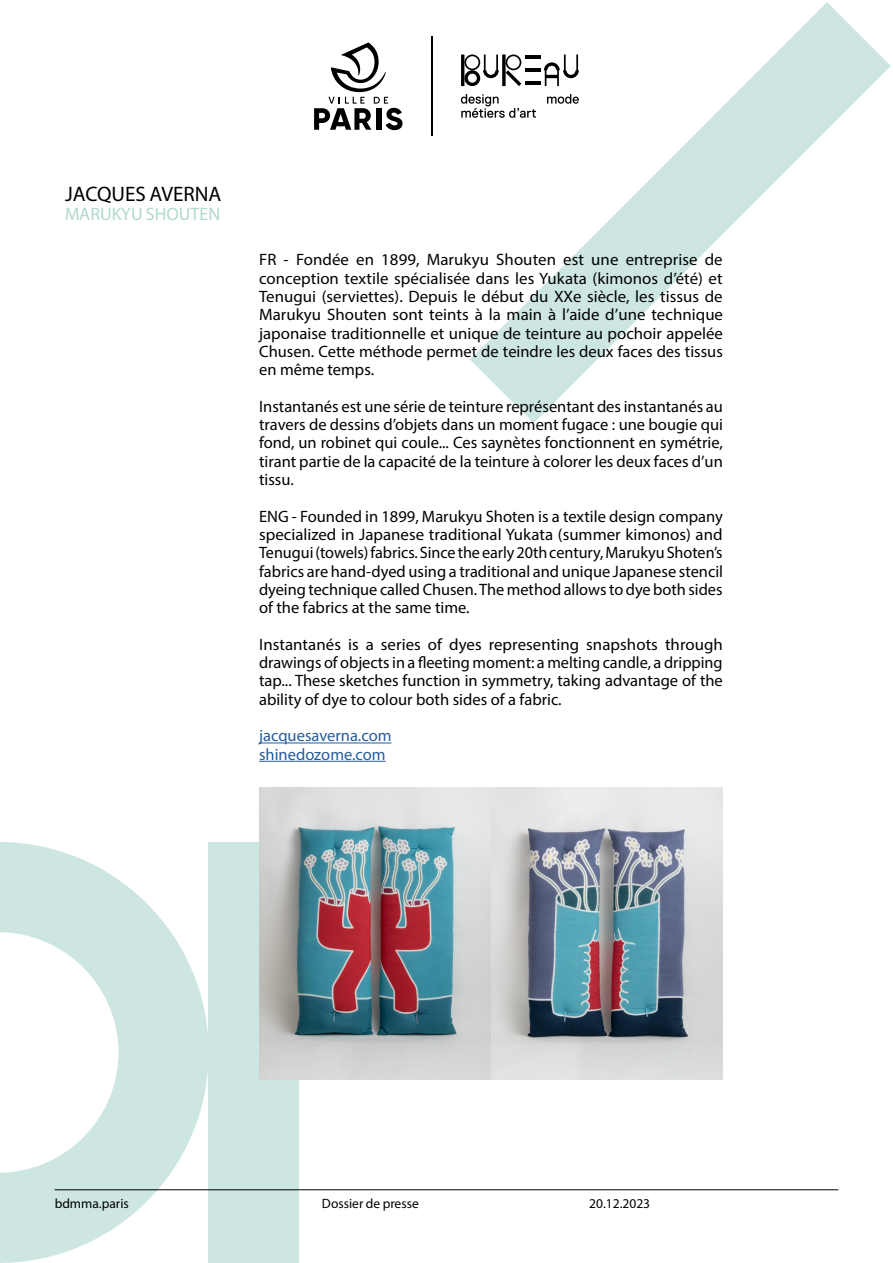
<style>
.page{position:relative;width:893px;height:1263px;background:#fff}
.page>*{position:absolute;margin:0;border:0;box-sizing:border-box;transform-origin:0 0}
.t1{font:21px "Myriad Pro";color:#000003}
.t2{font:18px "Myriad Pro";color:#b1d9d0}
.t3{font:16.5px/18.3px "Myriad Pro";color:#010202;text-align:justify}
.t4{font:16.5px/18.3px "Myriad Pro";color:#275b9b}
.t5{font:13.5px "Myriad Pro";color:#000}
</style>
<div class="page">
<div style="left:209px;top:842px;width:90px;height:421px;background:#cde6e1"></div>
<svg style="left:0;top:842px;width:209px;height:421px;fill:#cde6e1"></svg>
<svg style="left:470px;top:2px;width:421px;height:421px"></svg>
<hr style="left:259px;top:742px;width:132px;height:1px;background:#275b9b">
<hr style="left:259px;top:761px;width:127px;height:1px;background:#275b9b">
<hr style="left:55px;top:1189px;width:783px;height:1px;background:#000">
<svg style="left:314px;top:42px;width:88px;height:88px"></svg>
<hr style="left:431px;top:37px;width:1px;height:99px;background:#000">
<svg style="left:461px;top:94px;width:75px;height:24px"></svg>
<svg style="left:547px;top:94px;width:32px;height:10px"></svg>
<svg style="left:461px;top:55px;width:60px;height:31px"></svg>
<hr style="left:525px;top:56px;width:15px;height:3px;background:#000">
<hr style="left:525px;top:82px;width:15px;height:3px;background:#000">
<hr style="left:525px;top:69px;width:15px;height:3px;background:#000">
<svg style="left:544px;top:55px;width:35px;height:31px"></svg>
<img style="left:259px;top:787px;width:464px;height:293px">
<p class="t1" style="left:65px;top:181px;width:158px">JACQUES AVERNA</p>
<p class="t2" style="left:65px;top:202px;width:157px">MARUKYU SHOUTEN</p>
<p class="t3" style="left:259px;top:250px;width:465px">FR - Fondée en 1899, Marukyu Shouten est une entreprise de conception textile spécialisée dans les Yukata (kimonos d’été) et Tenugui (serviettes). Depuis le début du XXe siècle, les tissus de Marukyu Shouten sont teints à la main à l’aide d’une technique japonaise traditionnelle et unique de teinture au pochoir appelée Chusen. Cette méthode permet de teindre les deux faces des tissus en même temps.</p>
<p class="t3" style="left:259px;top:397px;width:465px">Instantanés est une série de teinture représentant des instantanés au travers de dessins d’objets dans un moment fugace : une bougie qui fond, un robinet qui coule... Ces saynètes fonctionnent en symétrie, tirant partie de la capacité de la teinture à colorer les deux faces d’un tissu.</p>
<p class="t3" style="left:259px;top:507px;width:465px">ENG - Founded in 1899, Marukyu Shoten is a textile design company specialized in Japanese traditional Yukata (summer kimonos) and Tenugui (towels) fabrics. Since the early 20th century, Marukyu Shoten’s fabrics are hand-dyed using a traditional and unique Japanese stencil dyeing technique called Chusen. The method allows to dye both sides of the fabrics at the same time.</p>
<p class="t3" style="left:259px;top:635px;width:465px">Instantanés is a series of dyes representing snapshots through drawings of objects in a fleeting moment: a melting candle, a dripping tap... These sketches function in symmetry, taking advantage of the ability of dye to colour both sides of a fabric.</p>
<p class="t4" style="left:259px;top:726px;width:134px">jacquesaverna.com shinedozome.com</p>
<p class="t5" style="left:55px;top:1195px;width:76px">bdmma.paris</p>
<p class="t5" style="left:322px;top:1195px;width:98px">Dossier de presse</p>
<p class="t5" style="left:589px;top:1195px;width:62px">20.12.2023</p>
</div>
